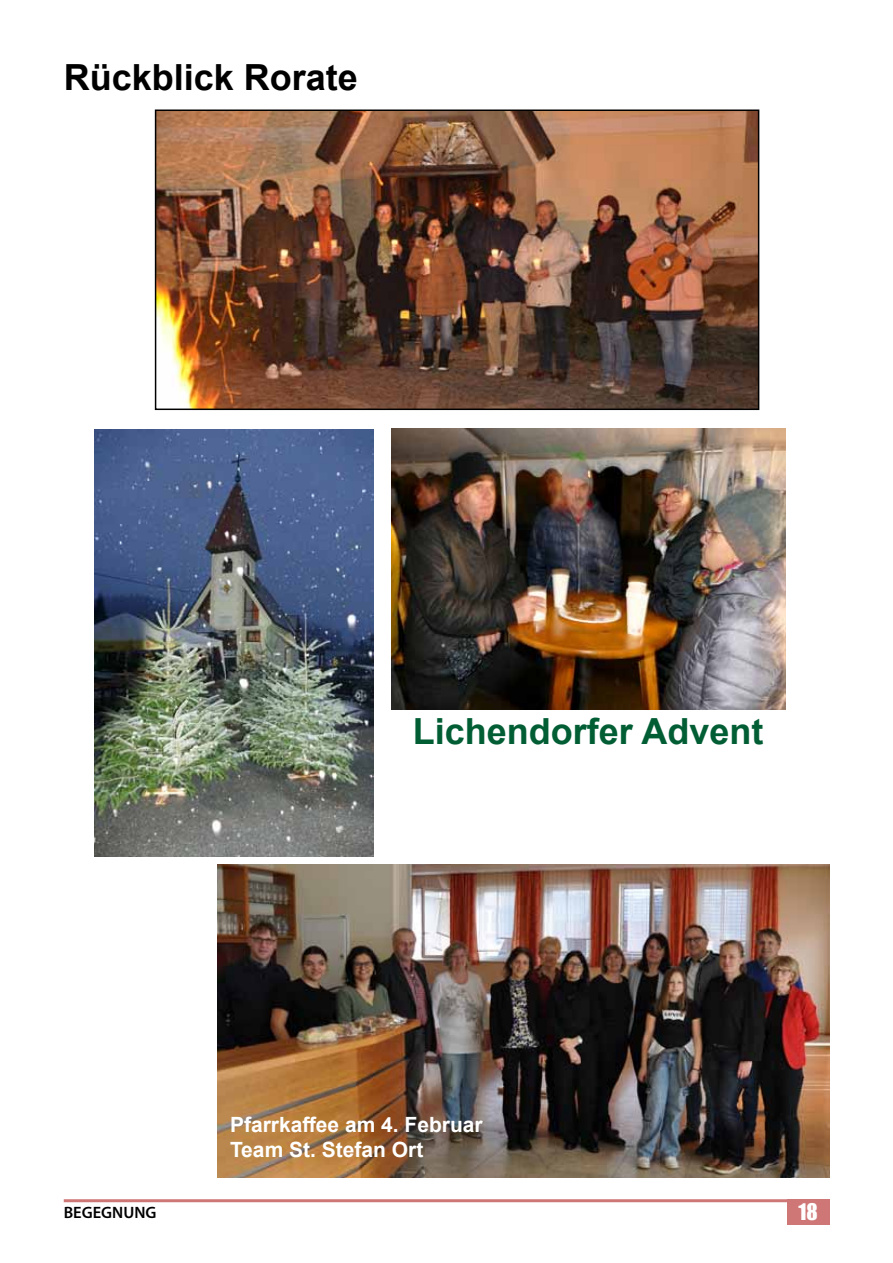
<style>
.page{position:relative;width:893px;height:1263px;background:#fff}
.page>*{position:absolute;margin:0;border:0;box-sizing:border-box;transform-origin:0 0}
.t1{font:700 36px "Arial";color:#005d34}
.t2{font:700 36px "Arial";color:#000}
.t3{font:700 21px/25.2px "Arial";color:#fff}
.t4{font:21px "Impact";color:#fff}
.t5{font:600 16.5px "Myriad Pro";color:#000}
</style>
<div class="page">
<hr style="left:64px;top:1199px;width:765px;height:3px;background:#cf7676">
<div style="left:787px;top:1199px;width:42px;height:25px;background:#cf7676"></div>
<img style="left:158px;top:112px;width:598px;height:295px">
<div style="left:155px;top:109px;width:604px;height:301px;border:2px solid #000"></div>
<img style="left:95px;top:430px;width:278px;height:427px">
<img style="left:391px;top:428px;width:394px;height:282px">
<img style="left:218px;top:864px;width:611px;height:313px">
<h1 class="t2" style="left:64px;top:52px;width:296px">Rückblick Rorate</h1>
<h1 class="t1" style="left:413px;top:706px;width:352px">Lichendorfer Advent</h1>
<p class="t3" style="left:230px;top:1112px;width:254px">Pfarrkaffee am 4. Februar<br>Team St. Stefan Ort</p>
<p class="t5" style="left:64px;top:1202px;width:94px">BEGEGNUNG</p>
<p class="t4" style="left:799px;top:1195px;width:21px">18</p>
</div>
